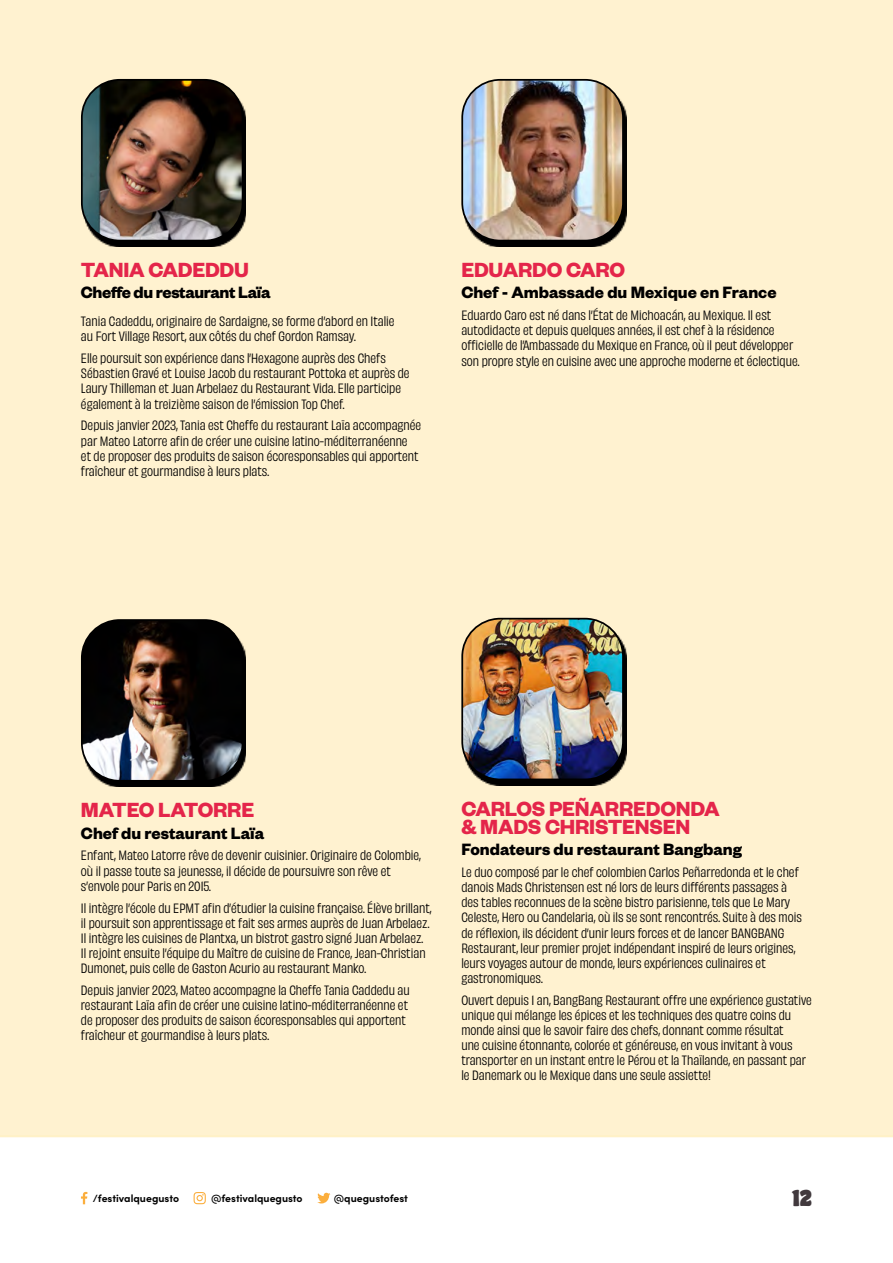
<style>
.page{position:relative;width:893px;height:1263px;background:#fff}
.page>*{position:absolute;margin:0;border:0;box-sizing:border-box;transform-origin:0 0}
.t1{font:700 22.5px/18px "Founders Grotesk";letter-spacing:-.01em;color:#e4254a}
.t2{font:900 21px "Hobeaux";color:#41393d}
.t3{font:700 18px "Founders Grotesk";color:#000}
.t4{font:700 18px "Founders Grotesk";letter-spacing:-.02em;color:#000}
.t5{font:12.6px/15.1px "Obviously Narw";color:#000}
.t6{font:700 10.5px "Sofia Pro";color:#000}
</style>
<div class="page">
<hr style="left:0;top:1134px;width:893px;height:3px;background:#fff1c7">
<svg style="left:317px;top:1193px;width:13px;height:10px"></svg>
<svg style="left:194px;top:1192px;width:12px;height:12px"></svg>
<svg style="left:81px;top:1192px;width:6px;height:12px"></svg>
<div style="left:0;top:0;width:893px;height:1134px;background:#fff2d0"></div>
<svg style="left:99px;top:645px;width:147px;height:142px"></svg>
<img style="left:83px;top:620px;width:160px;height:161px">
<div style="left:81px;top:619px;width:162px;height:163px;border:2px solid #000;border-radius:38px"></div>
<svg style="left:99px;top:105px;width:147px;height:142px"></svg>
<img style="left:82px;top:80px;width:161px;height:161px">
<div style="left:81px;top:79px;width:162px;height:162px;border:2px solid #000;border-radius:38px"></div>
<svg style="left:479px;top:104px;width:147px;height:143px"></svg>
<img style="left:464px;top:80px;width:159px;height:161px">
<div style="left:461px;top:79px;width:163px;height:162px;border:2px solid #000;border-radius:38px"></div>
<svg style="left:479px;top:642px;width:147px;height:143px"></svg>
<img style="left:464px;top:619px;width:159px;height:160px">
<div style="left:461px;top:618px;width:163px;height:162px;border:2px solid #000;border-radius:38px"></div>
<h1 class="t1" style="left:81px;top:259px;width:170px">TANIA CADEDDU</h1>
<h3 class="t4" style="left:81px;top:281px;width:191px">Cheffe du restaurant Laïa</h3>
<p class="t5" style="left:81px;top:313px;width:315px">Tania Cadeddu, originaire de Sardaigne, se forme d’abord en Italie au Fort Village Resort, aux côtés du chef Gordon Ramsay.</p>
<p class="t5" style="left:81px;top:350px;width:330px">Elle poursuit son expérience dans l’Hexagone auprès des Chefs Sébastien Gravé et Louise Jacob du restaurant Pottoka et auprès de Laury Thilleman et Juan Arbelaez du Restaurant Vida. Elle participe également à la treizième saison de l’émission Top Chef.</p>
<p class="t5" style="left:81px;top:417px;width:342px">Depuis janvier 2023, Tania est Cheffe du restaurant Laïa accompagnée par Mateo Latorre afin de créer une cuisine latino-méditerranéenne<br>et de proposer des produits de saison écoresponsables qui apportent fraîcheur et gourmandise à leurs plats.</p>
<h1 class="t1" style="left:461px;top:259px;width:165px">EDUARDO CARO</h1>
<h3 class="t3" style="left:461px;top:281px;width:317px">Chef - Ambassade du Mexique en France</h3>
<p class="t5" style="left:461px;top:307px;width:340px">Eduardo Caro est né dans l’État de Michoacán, au Mexique. Il est autodidacte et depuis quelques années, il est chef à la résidence officielle de l’Ambassade du Mexique en France, où il peut développer son propre style en cuisine avec une approche moderne et éclectique.</p>
<h1 class="t1" style="left:81px;top:800px;width:175px">MATEO LATORRE</h1>
<h3 class="t3" style="left:81px;top:821px;width:185px">Chef du restaurant Laïa</h3>
<p class="t5" style="left:81px;top:847px;width:341px">Enfant, Mateo Latorre rêve de devenir cuisinier. Originaire de Colombie, où il passe toute sa jeunesse, il décide de poursuivre son rêve et s’envole pour Paris en 2015.</p>
<p class="t5" style="left:81px;top:899px;width:352px">Il intègre l’école du EPMT afin d’étudier la cuisine française. Élève brillant, il poursuit son apprentissage et fait ses armes auprès de Juan Arbelaez.<br>Il intègre les cuisines de Plantxa, un bistrot gastro signé Juan Arbelaez.<br>Il rejoint ensuite l’équipe du Maître de cuisine de France, Jean-Christian Dumonet, puis celle de Gaston Acurio au restaurant Manko.</p>
<p class="t5" style="left:81px;top:981px;width:330px">Depuis janvier 2023, Mateo accompagne la Cheffe Tania Caddedu au restaurant Laïa afin de créer une cuisine latino-méditerranéenne et de proposer des produits de saison écoresponsables qui apportent fraîcheur et gourmandise à leurs plats.</p>
<h1 class="t1" style="left:461px;top:798px;width:260px">CARLOS PEÑARREDONDA &amp; MADS CHRISTENSEN</h1>
<h3 class="t3" style="left:461px;top:838px;width:282px">Fondateurs du restaurant Bangbang</h3>
<p class="t5" style="left:461px;top:864px;width:342px">Le duo composé par le chef colombien Carlos Peñarredonda et le chef danois Mads Christensen est né lors de leurs différents passages à des tables reconnues de la scène bistro parisienne, tels que Le Mary Celeste, Hero ou Candelaria, où ils se sont rencontrés. Suite à des mois de réflexion, ils décident d’unir leurs forces et de lancer BANGBANG Restaurant, leur premier projet indépendant inspiré de leurs origines, leurs voyages autour de monde, leurs expériences culinaires et gastronomiques.</p>
<p class="t5" style="left:461px;top:991px;width:352px">Ouvert depuis 1 an, BangBang Restaurant offre une expérience gustative unique qui mélange les épices et les techniques des quatre coins du monde ainsi que le savoir faire des chefs, donnant comme résultat<br>une cuisine étonnante, colorée et généreuse, en vous invitant à vous transporter en un instant entre le Pérou et la Thaïlande, en passant par le Danemark ou le Mexique dans une seule assiette!</p>
<p class="t6" style="left:93px;top:1190px;width:88px">/festivalquegusto</p>
<p class="t6" style="left:211px;top:1190px;width:93px">@festivalquegusto</p>
<p class="t6" style="left:334px;top:1190px;width:76px">@quegustofest</p>
<h2 class="t2" style="left:792px;top:1183px;width:21px">12</h2>
</div>
